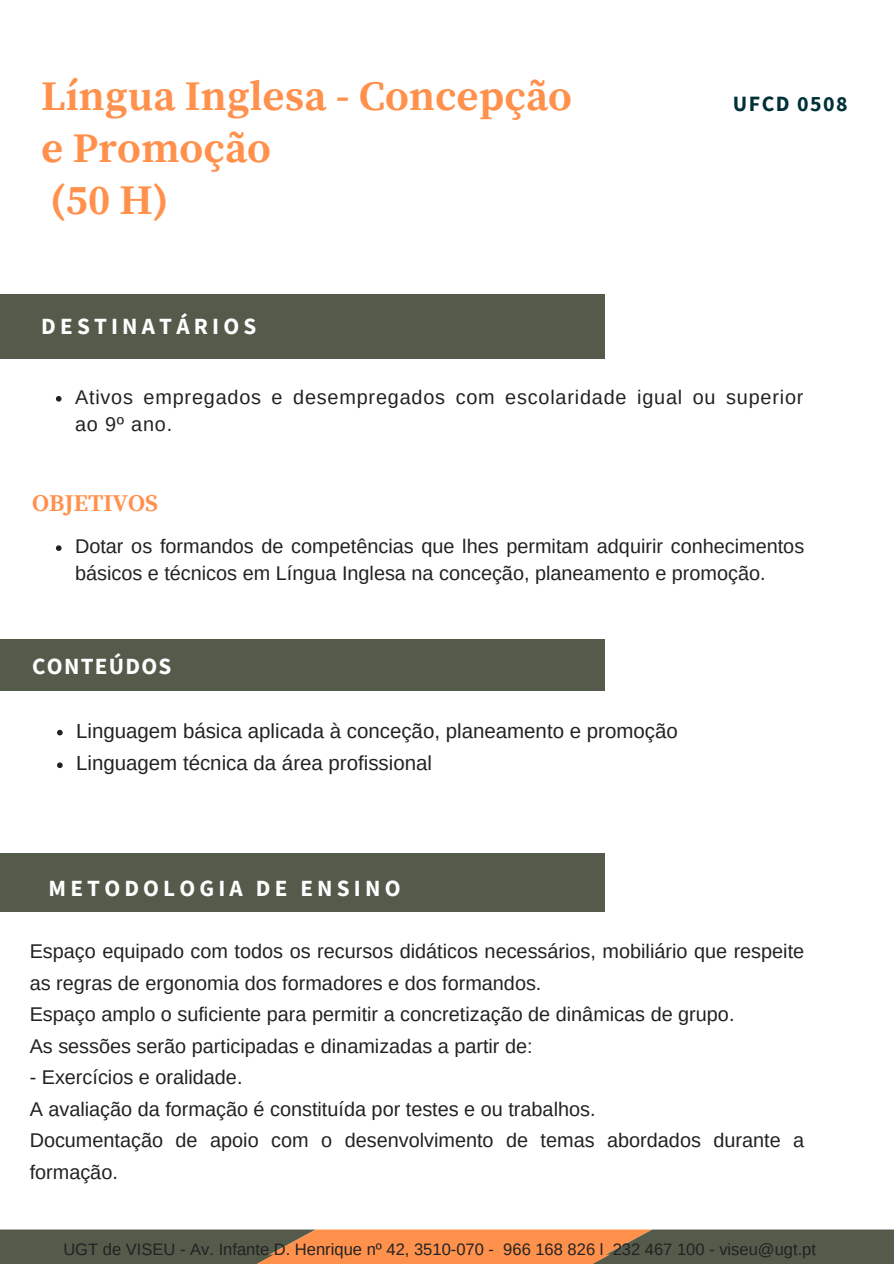
<style>
.page{position:relative;width:894px;height:1264px;background:#fff}
.page>*{position:absolute;margin:0;border:0;box-sizing:border-box;transform-origin:0 0}
.t1{font:700 42px/51.8px "Source Serif Pro";color:#ff914d}
.t2{font:700 24px "Source Serif Pro";color:#ff914d}
.t3{font:700 23.1px "Source Sans Pro";letter-spacing:.18em;color:#fff}
.t4{font:700 23.1px "Source Sans Pro";letter-spacing:.055em;color:#fff}
.t5{font:700 21.75px "Source Sans Pro";letter-spacing:.07em;color:#003138}
.t6{font:20.4px "Arimo";color:#222}
.t7{font:19.8px/31.5px "Arimo";color:#222}
.t8{font:19.8px/27px "Arimo";letter-spacing:.04em;color:#222}
.t9{font:16.5px "Arimo";color:#222}
</style>
<div class="page">
<div style="left:0;top:1229px;width:316px;height:34px;background:#545b4b"></div>
<svg style="left:241px;top:1229px;width:336px;height:25px"></svg>
<svg style="left:577px;top:1229px;width:316px;height:25px;fill:#545b4b"></svg>
<div style="left:0;top:295px;width:605px;height:64px;background:#545b4b"></div>
<svg style="left:56px;top:396px;width:5px;height:5px"></svg>
<div style="left:0;top:639px;width:605px;height:51px;background:#545b4b"></div>
<div style="left:258px;top:1254px;width:278px;height:9px;background:#ff914d"></div>
<svg style="left:536px;top:1254px;width:357px;height:9px;fill:#545b4b"></svg>
<svg style="left:56px;top:545px;width:5px;height:6px"></svg>
<svg style="left:57px;top:729px;width:6px;height:6px"></svg>
<svg style="left:57px;top:762px;width:6px;height:6px"></svg>
<div style="left:0;top:853px;width:604px;height:58px;background:#545b4b"></div>
<h1 class="t1" style="left:41px;top:72px;width:532px">Língua Inglesa - Concepção e Promoção<br>(50 H)</h1>
<p class="t3" style="left:41px;top:311px;width:216px">DESTINATÁRIOS</p>
<h2 class="t5" style="left:732px;top:89px;width:116px">UFCD 0508</h2>
<h2 class="t8" style="left:75px;top:383px;width:729px">Ativos empregados e desempregados com escolaridade igual ou superior ao 9º ano.</h2>
<p class="t2" style="left:32px;top:489px;width:127px">OBJETIVOS</p>
<h2 class="t7" style="left:75px;top:533px;width:730px;line-height:27px">Dotar os formandos de competências que lhes permitam adquirir conhecimentos básicos e técnicos em Língua Inglesa na conceção, planeamento e promoção.</h2>
<p class="t4" style="left:32px;top:651px;width:141px">CONTEÚDOS</p>
<p class="t6" style="left:76px;top:719px;width:603px">Linguagem básica aplicada à conceção, planeamento e promoção</p>
<p class="t6" style="left:76px;top:751px;width:357px">Linguagem técnica da área profissional</p>
<p class="t3" style="left:49px;top:873px;width:353px">METODOLOGIA DE ENSINO</p>
<p class="t7" style="left:30px;top:935px;width:775px">Espaço equipado com todos os recursos didáticos necessários, mobiliário que respeite as regras de ergonomia dos formadores e dos formandos.<br>Espaço amplo o suficiente para permitir a concretização de dinâmicas de grupo.<br>As sessões serão participadas e dinamizadas a partir de:</p>
<p class="t7" style="left:30px;top:1061px;width:775px">- Exercícios e oralidade.<br>A avaliação da formação é constituída por testes e ou trabalhos.<br>Documentação de apoio com o desenvolvimento de temas abordados durante a formação.</p>
<p class="t9" style="left:63px;top:1239px;width:754px">UGT de VISEU - Av. Infante D. Henrique nº 42, 3510-070 - 966 168 826 l 232 467 100 - viseu@ugt.pt</p>
</div>
